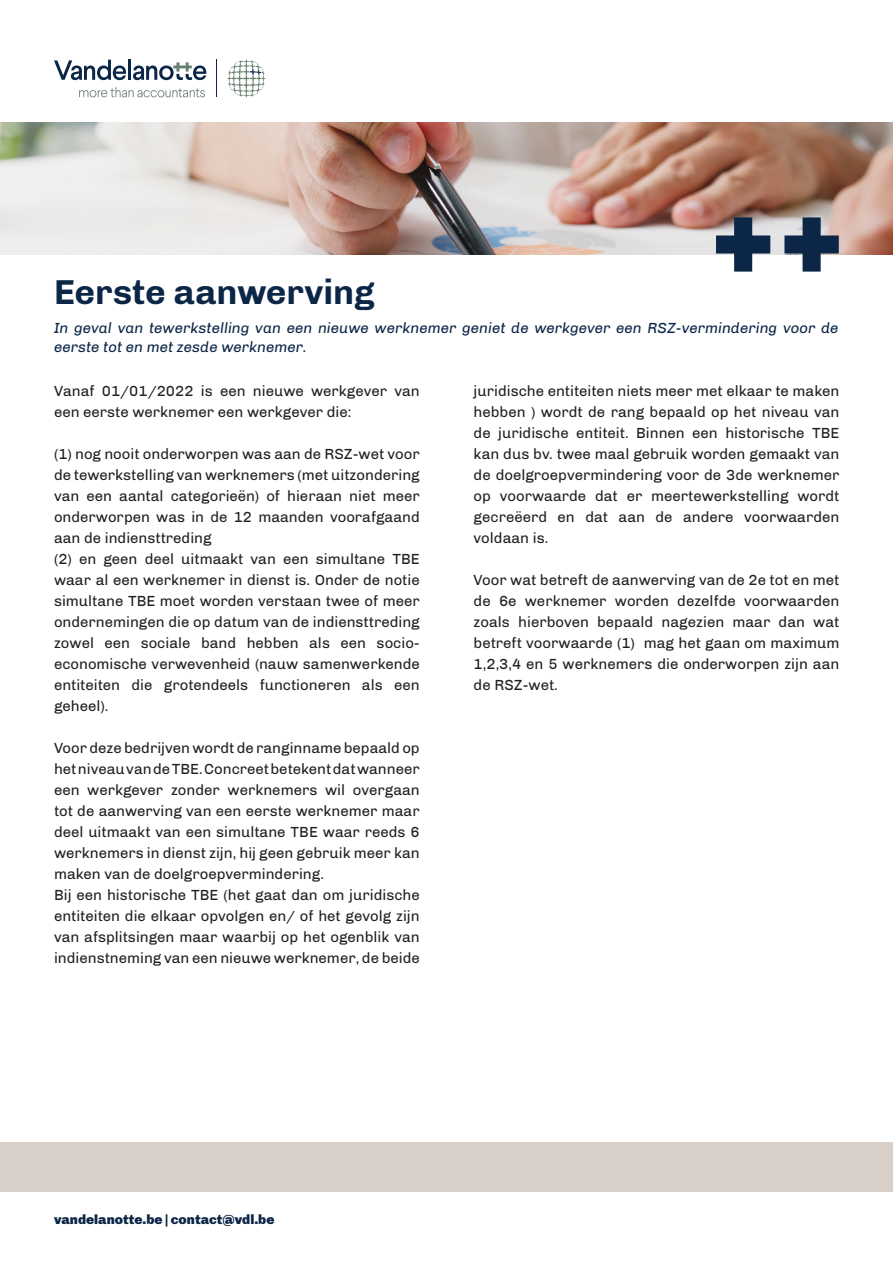
<style>
.page{position:relative;width:893px;height:1263px;background:#fff}
.page>*{position:absolute;margin:0;border:0;box-sizing:border-box;transform-origin:0 0}
.Titel{font:700 35.4px "Chivo";color:#0b2646}
.Copy{font:15px/21px "Chivo";color:#231f20;text-align:justify}
.Inleiding{font:italic 15px/19.5px "Chivo";color:#0b2646}
.t1{font:900 13.5px "Chivo";color:#0b2646}
</style>
<div class="page">
<svg style="left:228px;top:60px;width:38px;height:38px"></svg>
<svg style="left:79px;top:87px;width:126px;height:10px"></svg>
<svg style="left:54px;top:60px;width:72px;height:20px"></svg>
<hr style="left:128px;top:60px;width:3px;height:20px;background:#0b2646">
<svg style="left:133px;top:62px;width:73px;height:18px"></svg>
<hr style="left:217px;top:60px;width:1px;height:37px;background:#0b2646">
<div style="left:0;top:1142px;width:893px;height:50px;background:#d9d0c9"></div>
<img style="left:0;top:122px;width:893px;height:132px">
<svg style="left:784px;top:217px;width:55px;height:55px"></svg>
<svg style="left:716px;top:217px;width:54px;height:55px"></svg>
<p class="Titel" style="left:54px;top:271px;width:322px">Eerste aanwerving</p>
<p class="Inleiding" style="left:54px;top:318px;width:786px">In geval van tewerkstelling van een nieuwe werknemer geniet de werkgever een RSZ-vermindering voor de eerste tot en met zesde werknemer.</p>
<p class="Copy" style="left:54px;top:380px;width:367px">Vanaf 01/01/2022 is een nieuwe werkgever van een eerste werknemer een werkgever die:</p>
<p class="Copy" style="left:54px;top:443px;width:367px">(1) nog nooit onderworpen was aan de RSZ-wet voor de tewerkstelling van werknemers (met uitzondering van een aantal categorieën) of hieraan niet meer onderworpen was in de 12 maanden voorafgaand aan de indiensttreding</p>
<p class="Copy" style="left:54px;top:548px;width:367px">(2) en geen deel uitmaakt van een simultane TBE waar al een werknemer in dienst is. Onder de notie simultane TBE moet worden verstaan twee of meer ondernemingen die op datum van de indiensttreding zowel een sociale band hebben als een socio&shy;economische verwevenheid (nauw samenwerkende entiteiten die grotendeels functioneren als een geheel).</p>
<p class="Copy" style="left:54px;top:737px;width:367px">Voor deze bedrijven wordt de ranginname bepaald op het niveau van de TBE. Concreet betekent dat wanneer een werkgever zonder werknemers wil overgaan tot de aanwerving van een eerste werknemer maar deel uitmaakt van een simultane TBE waar reeds 6 werknemers in dienst zijn, hij geen gebruik meer kan maken van de doelgroepvermindering.</p>
<p class="Copy" style="left:54px;top:884px;width:367px">Bij een historische TBE (het gaat dan om juridische entiteiten die elkaar opvolgen en/ of het gevolg zijn van afsplitsingen maar waarbij op het ogenblik van indienstneming van een nieuwe werknemer, de beide</p>
<p class="Copy" style="left:474px;top:380px;width:367px">juridische entiteiten niets meer met elkaar te maken hebben ) wordt de rang bepaald op het niveau van de juridische entiteit. Binnen een historische TBE kan dus bv. twee maal gebruik worden gemaakt van de doelgroepvermindering voor de 3de werknemer op voorwaarde dat er meertewerkstelling wordt gecreëerd en dat aan de andere voorwaarden voldaan is.</p>
<p class="Copy" style="left:474px;top:569px;width:367px">Voor wat betreft de aanwerving van de 2e tot en met de 6e werknemer worden dezelfde voorwaarden zoals hierboven bepaald nagezien maar dan wat betreft voorwaarde (1) mag het gaan om maximum 1,2,3,4 en 5 werknemers die onderworpen zijn aan de RSZ-wet.</p>
<p class="t1" style="left:54px;top:1211px;width:222px">vandelanotte.be | contact@vdl.be</p>
</div>
